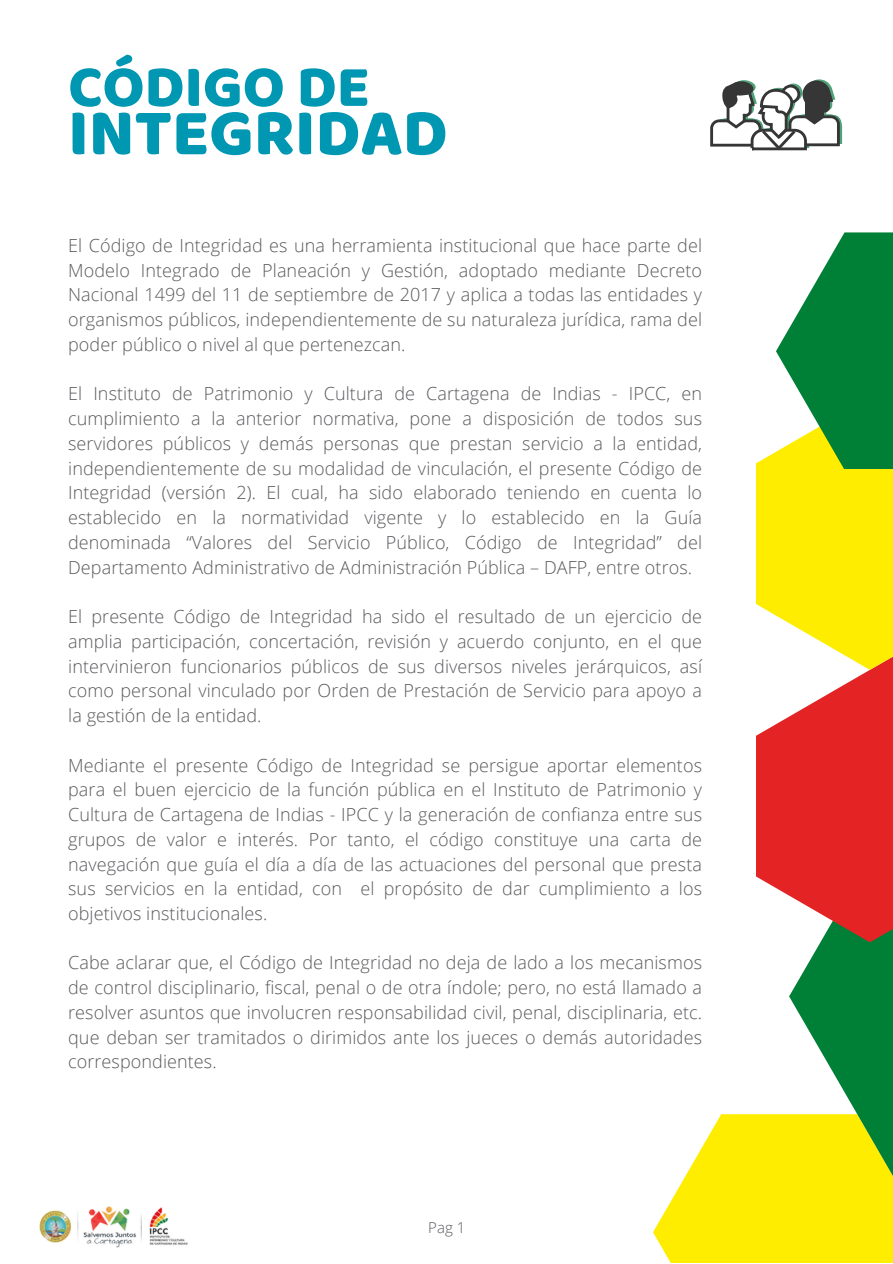
<style>
.page{position:relative;width:893px;height:1264px;background:#fff}
.page>*{position:absolute;margin:0;border:0;box-sizing:border-box;transform-origin:0 0}
.t1{font:67.5px "Baloo";color:#0097b2}
.t2{font:60px "Baloo";color:#0097b2}
.t3{font:300 18px/24.8px "Open Sans";letter-spacing:.005em;color:#5a5a5e;text-align:justify}
.t4{font:300 15px "Open Sans";color:#5a5a5e}
</style>
<div class="page">
<svg style="left:653px;top:942px;width:239px;height:320px"></svg>
<svg style="left:756px;top:670px;width:136px;height:272px;fill:#e42324"></svg>
<svg style="left:756px;top:452px;width:136px;height:218px;background:#feee23"></svg>
<svg style="left:775px;top:232px;width:117px;height:237px"></svg>
<img style="left:39px;top:1206px;width:149px;height:42px">
<svg style="left:710px;top:79px;width:132px;height:72px"></svg>
<p class="t2" style="left:68px;top:50px;width:303px">CÓDIGO DE</p>
<p class="t1" style="left:68px;top:91px;width:381px">INTEGRIDAD</p>
<p class="t3" style="left:68px;top:233px;width:635px">El Código de Integridad es una herramienta institucional que hace parte del Modelo Integrado de Planeación y Gestión, adoptado mediante Decreto Nacional 1499 del 11 de septiembre de 2017 y aplica a todas las entidades y organismos públicos, independientemente de su naturaleza jurídica, rama del poder público o nivel al que pertenezcan.</p>
<p class="t3" style="left:68px;top:381px;width:635px">El Instituto de Patrimonio y Cultura de Cartagena de Indias - IPCC, en cumplimiento a la anterior normativa, pone a disposición de todos sus servidores públicos y demás personas que prestan servicio a la entidad, independientemente de su modalidad de vinculación, el presente Código de Integridad (versión 2). El cual, ha sido elaborado teniendo en cuenta lo establecido en la normatividad vigente y lo establecido en la Guía denominada “Valores del Servicio Público, Código de Integridad” del Departamento Administrativo de Administración Pública – DAFP, entre otros.</p>
<p class="t3" style="left:68px;top:603px;width:635px">El presente Código de Integridad ha sido el resultado de un ejercicio de amplia participación, concertación, revisión y acuerdo conjunto, en el que intervinieron funcionarios públicos de sus diversos niveles jerárquicos, así como personal vinculado por Orden de Prestación de Servicio para apoyo a la gestión de la entidad.</p>
<p class="t3" style="left:68px;top:752px;width:635px">Mediante el presente Código de Integridad se persigue aportar elementos para el buen ejercicio de la función pública en el Instituto de Patrimonio y Cultura de Cartagena de Indias - IPCC y la generación de confianza entre sus grupos de valor e interés. Por tanto, el código constituye una carta de navegación que guía el día a día de las actuaciones del personal que presta sus servicios en la entidad, con el propósito de dar cumplimiento a los objetivos institucionales.</p>
<p class="t3" style="left:68px;top:950px;width:635px">Cabe aclarar que, el Código de Integridad no deja de lado a los mecanismos de control disciplinario, fiscal, penal o de otra índole; pero, no está llamado a resolver asuntos que involucren responsabilidad civil, penal, disciplinaria, etc. que deban ser tramitados o dirimidos ante los jueces o demás autoridades correspondientes.</p>
<p class="t4" style="left:428px;top:1216px;width:38px">Pag 1</p>
</div>
